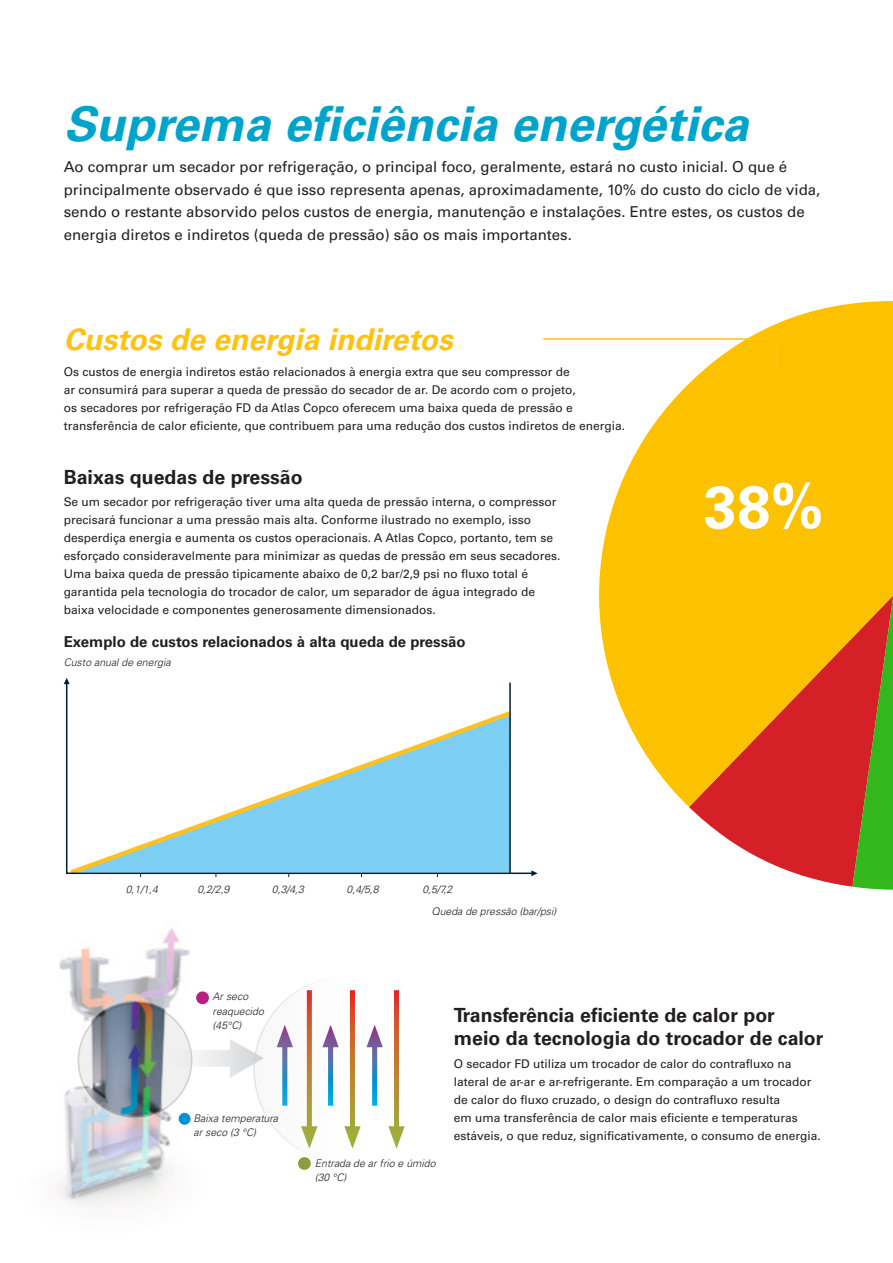
<style>
.page{position:relative;width:893px;height:1263px;background:#fff}
.page>*{position:absolute;margin:0;border:0;box-sizing:border-box;transform-origin:0 0}
.t1{font:700 60px "Univers LT Std";color:#fff}
.t2{font:italic 700 48px "Univers LT Std";color:#00a4ca}
.t3{font:italic 700 30px "Univers LT Std";color:#fec210}
.t4{font:700 19.5px/23.4px "Univers LT Std";color:#231f20}
.t5{font:15px/22.5px "Univers LT Std";color:#231f20}
.t6{font:700 15px "Univers LT Std";color:#231f20}
.t7{font:12px/18px "Univers LT Std";color:#231f20}
.t8{font:italic 300 10.5px/14.2px "Univers LT Std";color:#231f20}
</style>
<div class="page">
<img style="left:59px;top:928px;width:150px;height:278px">
<div style="left:394px;top:990px;width:5px;height:145px;background:#e42225"></div>
<svg style="left:254px;top:977px;width:185px;height:185px"></svg>
<div style="left:196px;top:991px;width:13px;height:13px;background:#b61e81;border-radius:50%"></div>
<svg style="left:126px;top:1038px;width:139px;height:41px"></svg>
<div style="left:179px;top:1113px;width:12px;height:12px;background:#0092d4;border-radius:50%"></div>
<div style="left:298px;top:1157px;width:13px;height:13px;background:#8a9f3a;border-radius:50%"></div>
<svg style="left:531px;top:871px;width:7px;height:5px"></svg>
<svg style="left:65px;top:681px;width:469px;height:194px"></svg>
<svg style="left:689px;top:807px;width:163px;height:80px;fill:#d62027"></svg>
<svg style="left:852px;top:807px;width:41px;height:83px;background:#4da322"></svg>
<svg style="left:599px;top:301px;width:294px;height:506px;background:#f3b529"></svg>
<svg style="left:543px;top:337px;width:235px;height:34px"></svg>
<h2 class="t2" style="left:64px;top:96px;width:686px">Suprema eficiência energética</h2>
<p class="t5" style="left:64px;top:156px;width:758px">Ao comprar um secador por refrigeração, o principal foco, geralmente, estará no custo inicial. O que é principalmente observado é que isso representa apenas, aproximadamente, 10% do custo do ciclo de vida, sendo o restante absorvido pelos custos de energia, manutenção e instalações. Entre estes, os custos de energia diretos e indiretos (queda de pressão) são os mais importantes.</p>
<h3 class="t3" style="left:64px;top:321px;width:390px">Custos de energia indiretos</h3>
<p class="t7" style="left:64px;top:363px;width:563px">Os custos de energia indiretos estão relacionados à energia extra que seu compressor de<br>ar consumirá para superar a queda de pressão do secador de ar. De acordo com o projeto,<br>os secadores por refrigeração FD da Atlas Copco oferecem uma baixa queda de pressão e transferência de calor eficiente, que contribuem para uma redução dos custos indiretos de energia.</p>
<h3 class="t4" style="left:64px;top:465px;width:240px">Baixas quedas de pressão</h3>
<p class="t7" style="left:64px;top:493px;width:498px">Se um secador por refrigeração tiver uma alta queda de pressão interna, o compressor precisará funcionar a uma pressão mais alta. Conforme ilustrado no exemplo, isso desperdiça energia e aumenta os custos operacionais. A Atlas Copco, portanto, tem se esforçado consideravelmente para minimizar as quedas de pressão em seus secadores.<br>Uma baixa queda de pressão tipicamente abaixo de 0,2 bar/2,9 psi no fluxo total é garantida pela tecnologia do trocador de calor, um separador de água integrado de baixa velocidade e componentes generosamente dimensionados.</p>
<p class="t6" style="left:64px;top:633px;width:403px">Exemplo de custos relacionados à alta queda de pressão</p>
<p class="t8" style="left:64px;top:655px;width:108px">Custo anual de energia</p>
<h1 class="t1" style="left:704px;top:472px;width:122px">38%</h1>
<p class="t8" style="left:126px;top:882px;width:34px">0,1/1,4</p>
<p class="t8" style="left:197px;top:882px;width:34px">0,2/2,9</p>
<p class="t8" style="left:272px;top:882px;width:34px">0,3/4,3</p>
<p class="t8" style="left:347px;top:882px;width:34px">0,4/5,8</p>
<p class="t8" style="left:422px;top:882px;width:31px">0,5/7,2</p>
<p class="t8" style="left:431px;top:904px;width:126px">Queda de pressão (bar/psi)</p>
<p class="t8" style="left:213px;top:990px;width:53px">Ar seco reaquecido (45°C)</p>
<p class="t8" style="left:193px;top:1111px;width:86px">Baixa temperatura ar seco (3 °C)</p>
<p class="t8" style="left:315px;top:1156px;width:122px">Entrada de ar frio e úmido (30 °C)</p>
<h3 class="t4" style="left:454px;top:1003px;width:371px">Transferência eficiente de calor por meio da tecnologia do trocador de calor</h3>
<p class="t7" style="left:454px;top:1054px;width:368px">O secador FD utiliza um trocador de calor do contrafluxo na lateral de ar-ar e ar-refrigerante. Em comparação a um trocador de calor do fluxo cruzado, o design do contrafluxo resulta<br>em uma transferência de calor mais eficiente e temperaturas estáveis, o que reduz, significativamente, o consumo de energia.</p>
</div>
